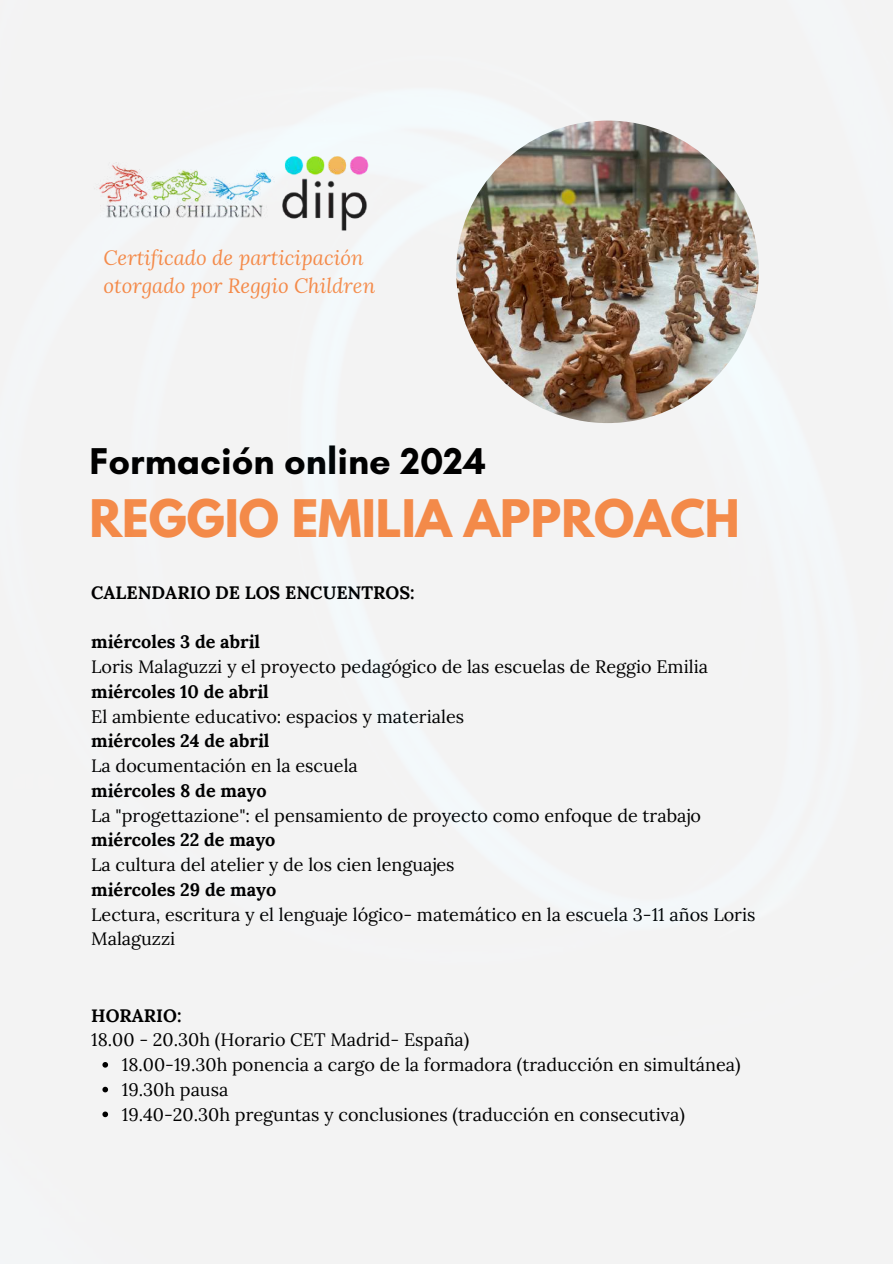
<style>
.page{position:relative;width:893px;height:1264px;background:#fff}
.page>*{position:absolute;margin:0;border:0;box-sizing:border-box;transform-origin:0 0}
.t1{font:700 45.9px "League Spartan";color:#ff914d}
.t2{font:700 37.95px "Glacial Indifference";color:#000}
.t3{font:italic 20.4px/28.2px "Lora";color:#ff914d}
.t4{font:18px/24.8px "Lora";color:#000}
.t5{font:700 18px "Lora";color:#000}
</style>
<div class="page">
<img style="left:0;top:0;width:892px;height:1263px">
<p class="t3" style="left:104px;top:243px;width:273px">Certificado de participación otorgado por Reggio Children</p>
<h2 class="t2" style="left:89px;top:438px;width:398px">Formación online 2024</h2>
<h1 class="t1" style="left:89px;top:495px;width:652px">REGGIO EMILIA APPROACH</h1>
<p class="t5" style="left:91px;top:580px;width:325px">CALENDARIO DE LOS ENCUENTROS:</p>
<p class="t5" style="left:91px;top:630px;width:170px">miércoles 3 de abril</p>
<p class="t4" style="left:91px;top:654px;width:618px">Loris Malaguzzi y el proyecto pedagógico de las escuelas de Reggio Emilia</p>
<p class="t5" style="left:91px;top:679px;width:179px">miércoles 10 de abril</p>
<p class="t4" style="left:91px;top:703px;width:374px">El ambiente educativo: espacios y materiales</p>
<p class="t5" style="left:91px;top:729px;width:180px">miércoles 24 de abril</p>
<p class="t4" style="left:91px;top:753px;width:268px">La documentación en la escuela</p>
<p class="t5" style="left:91px;top:778px;width:177px">miércoles 8 de mayo</p>
<p class="t4" style="left:91px;top:802px;width:611px">La "progettazione": el pensamiento de proyecto como enfoque de trabajo</p>
<p class="t5" style="left:91px;top:828px;width:186px">miércoles 22 de mayo</p>
<p class="t4" style="left:91px;top:852px;width:365px">La cultura del atelier y de los cien lenguajes</p>
<p class="t5" style="left:91px;top:877px;width:186px">miércoles 29 de mayo</p>
<p class="t4" style="left:91px;top:901px;width:665px">Lectura, escritura y el lenguaje lógico- matemático en la escuela 3-11 años Loris<br>Malaguzzi</p>
<p class="t5" style="left:91px;top:1003px;width:92px">HORARIO:</p>
<p class="t4" style="left:122px;top:1027px;width:620px;text-indent:-31px">18.00 - 20.30h (Horario CET Madrid- España)<br>18.00-19.30h ponencia a cargo de la formadora (traducción en simultánea)<br>19.30h pausa<br>19.40-20.30h preguntas y conclusiones (traducción en consecutiva)</p>
</div>
